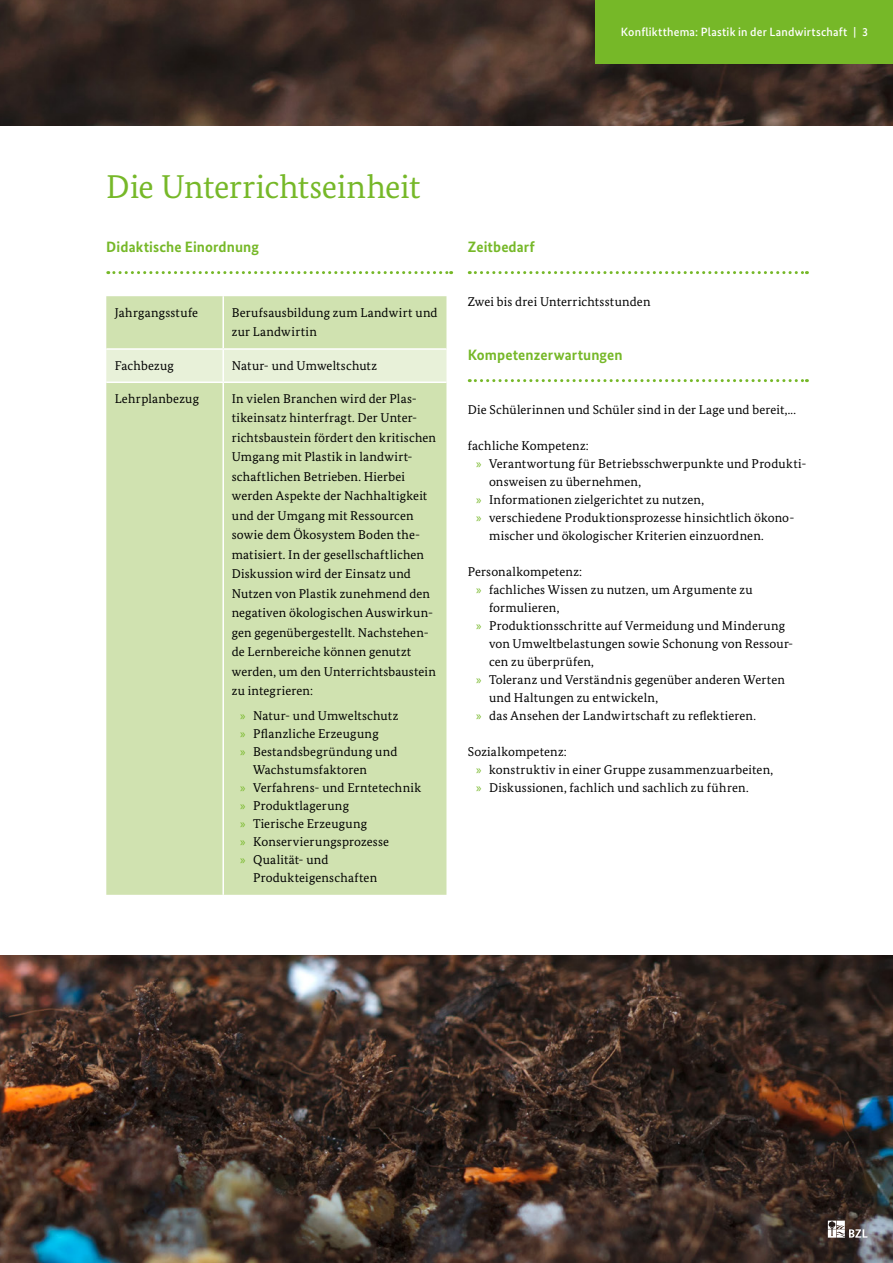
<style>
.page{position:relative;width:893px;height:1263px;background:#fff}
.page>*{position:absolute;margin:0;border:0;box-sizing:border-box;transform-origin:0 0}
.t1{font:33px "Bundes Serif";letter-spacing:-.01em;color:#76b828}
.t2{font:700 15px "Bundes Sans";letter-spacing:.005em;color:#76b828}
.Inhalt_P{font:12.75px/19.5px "Bundes Serif";letter-spacing:.015em;color:#000}
.t3{font:500 12px "Bundes Sans";letter-spacing:.015em;color:#fff}
.s1{font-family:"Myriad Pro";color:#76b828}
</style>
<div class="page">
<img style="left:0;top:0;width:893px;height:1263px">
<div style="left:595px;top:0;width:298px;height:64px;background:#76b828"></div>
<svg style="left:828px;top:1220px;width:39px;height:17px"></svg>
<div style="left:0;top:126px;width:893px;height:828px;background:#fff"></div>
<svg style="left:108px;top:271px;width:344px;height:3px"></svg>
<div style="left:106px;top:296px;width:340px;height:599px;background:#d0e2b0"></div>
<div style="left:106px;top:350px;width:340px;height:31px;background:#e8f1d9"></div>
<hr style="left:222px;top:296px;width:2px;height:52px;background:#fff">
<hr style="left:106px;top:348px;width:117px;height:2px;background:#fff">
<hr style="left:223px;top:348px;width:223px;height:2px;background:#fff">
<hr style="left:222px;top:350px;width:2px;height:31px;background:#fff">
<hr style="left:106px;top:381px;width:117px;height:2px;background:#fff">
<hr style="left:223px;top:381px;width:223px;height:2px;background:#fff">
<hr style="left:222px;top:383px;width:2px;height:512px;background:#fff">
<svg style="left:469px;top:379px;width:338px;height:3px"></svg>
<svg style="left:469px;top:271px;width:338px;height:3px"></svg>
<p class="t3" style="left:621px;top:24px;width:249px">Konfliktthema: Plastik in der Landwirtschaft | 3</p>
<h1 class="t1" style="left:106px;top:166px;width:315px">Die Unterrichtseinheit</h1>
<h2 class="t2" style="left:106px;top:238px;width:154px">Didaktische Einordnung</h2>
<p class="Inhalt_P" style="left:115px;top:302px;width:85px">Jahrgangsstufe</p>
<p class="Inhalt_P" style="left:232px;top:302px;width:207px">Berufsausbildung zum Landwirt und zur Landwirtin</p>
<p class="Inhalt_P" style="left:115px;top:355px;width:61px">Fachbezug</p>
<p class="Inhalt_P" style="left:232px;top:355px;width:147px">Natur- und Umweltschutz</p>
<p class="Inhalt_P" style="left:115px;top:388px;width:86px">Lehrplanbezug</p>
<p class="Inhalt_P" style="left:232px;top:388px;width:206px">In vielen Branchen wird der Plas&shy;tikeinsatz hinterfragt. Der Unter&shy;richtsbaustein fördert den kritischen Umgang mit Plastik in landwirt&shy;schaftlichen Betrieben. Hierbei werden Aspekte der Nachhaltigkeit und der Umgang mit Ressourcen sowie dem Ökosystem Boden the&shy;matisiert. In der gesellschaftlichen Diskussion wird der Einsatz und Nutzen von Plastik zunehmend den negativen ökologischen Auswirkun&shy;gen gegenübergestellt. Nachstehen&shy;de Lernbereiche können genutzt werden, um den Unterrichtsbaustein zu integrieren:</p>
<p class="Inhalt_P" style="left:240px;top:706px;width:160px"><span class="s1">»</span> Natur- und Umweltschutz</p>
<p class="Inhalt_P" style="left:240px;top:724px;width:140px"><span class="s1">»</span> Pflanzliche Erzeugung</p>
<p class="Inhalt_P" style="left:253px;top:742px;width:146px;line-height:18px;text-indent:-13px"><span class="s1">»</span> Bestandsbegründung und<br>Wachstumsfaktoren</p>
<p class="Inhalt_P" style="left:240px;top:778px;width:183px"><span class="s1">»</span> Verfahrens- und Erntetechnik</p>
<p class="Inhalt_P" style="left:240px;top:796px;width:110px"><span class="s1">»</span> Produktlagerung</p>
<p class="Inhalt_P" style="left:240px;top:814px;width:129px"><span class="s1">»</span> Tierische Erzeugung</p>
<p class="Inhalt_P" style="left:240px;top:832px;width:150px"><span class="s1">»</span> Konservierungsprozesse</p>
<p class="Inhalt_P" style="left:253px;top:850px;width:126px;line-height:18px;text-indent:-13px"><span class="s1">»</span> Qualität- und<br>Produkteigenschaften</p>
<h2 class="t2" style="left:468px;top:238px;width:69px">Zeitbedarf</h2>
<p class="Inhalt_P" style="left:468px;top:292px;width:184px">Zwei bis drei Unterrichtsstunden</p>
<h2 class="t2" style="left:468px;top:346px;width:156px">Kompetenzerwartungen</h2>
<p class="Inhalt_P" style="left:468px;top:400px;width:330px">Die Schülerinnen und Schüler sind in der Lage und bereit,...</p>
<p class="Inhalt_P" style="left:468px;top:436px;width:122px">fachliche Kompetenz:</p>
<p class="Inhalt_P" style="left:489px;top:454px;width:319px;line-height:18px;text-indent:-13px"><span class="s1">»</span> Verantwortung für Betriebsschwerpunkte und Produkti&shy;onsweisen zu übernehmen,</p>
<p class="Inhalt_P" style="left:476px;top:490px;width:229px"><span class="s1">»</span> Informationen zielgerichtet zu nutzen,</p>
<p class="Inhalt_P" style="left:489px;top:508px;width:307px;line-height:18px;text-indent:-13px"><span class="s1">»</span> verschiedene Produktionsprozesse hinsichtlich ökono&shy;mischer und ökologischer Kriterien einzuordnen.</p>
<p class="Inhalt_P" style="left:468px;top:562px;width:116px">Personalkompetenz:</p>
<p class="Inhalt_P" style="left:489px;top:580px;width:265px;line-height:18px;text-indent:-13px"><span class="s1">»</span> fachliches Wissen zu nutzen, um Argumente zu formulieren,</p>
<p class="Inhalt_P" style="left:489px;top:616px;width:306px;line-height:18px;text-indent:-13px"><span class="s1">»</span> Produktionsschritte auf Vermeidung und Minderung von Umweltbelastungen sowie Schonung von Ressour&shy;cen zu überprüfen,</p>
<p class="Inhalt_P" style="left:489px;top:670px;width:297px;line-height:18px;text-indent:-13px"><span class="s1">»</span> Toleranz und Verständnis gegenüber anderen Werten und Haltungen zu entwickeln,</p>
<p class="Inhalt_P" style="left:476px;top:706px;width:281px"><span class="s1">»</span> das Ansehen der Landwirtschaft zu reflektieren.</p>
<p class="Inhalt_P" style="left:468px;top:742px;width:101px">Sozialkompetenz:</p>
<p class="Inhalt_P" style="left:476px;top:760px;width:298px"><span class="s1">»</span> konstruktiv in einer Gruppe zusammenzuarbeiten,</p>
<p class="Inhalt_P" style="left:476px;top:778px;width:274px"><span class="s1">»</span> Diskussionen, fachlich und sachlich zu führen.</p>
</div>
